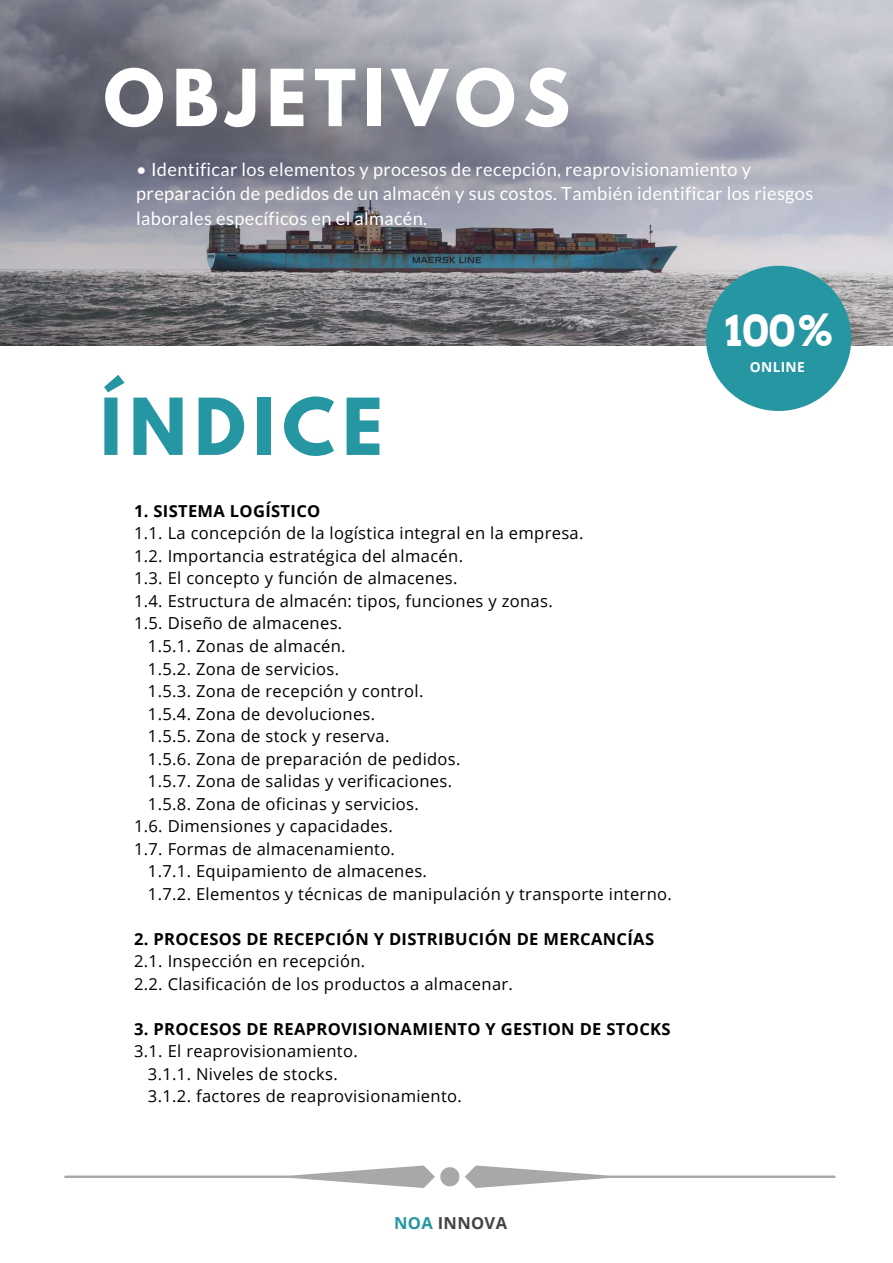
<style>
.page{position:relative;width:893px;height:1263px;background:#fff}
.page>*{position:absolute;margin:0;border:0;box-sizing:border-box;transform-origin:0 0}
.t1{font:700 69.6px "League Spartan";letter-spacing:.11em;color:#fff}
.t2{font:700 69.6px "League Spartan";letter-spacing:.11em;color:#2796a3}
.t3{font:700 42.45px "Arvo";color:#fff}
.t4{font:18.15px/24.8px "Lato";letter-spacing:.02em;color:#fff}
.t5{font:16.5px/22.5px "Open Sans";letter-spacing:.02em;color:#000}
.t6{font:700 16.5px "Open Sans";letter-spacing:.02em;color:#000}
.t7{font:700 16.5px "Open Sans";letter-spacing:.02em;color:#444440}
.t8{font:700 13.8px "Open Sans";letter-spacing:.02em;color:#fff}
.s1{color:#2796a3}
</style>
<div class="page">
<img style="left:0;top:0;width:893px;height:346px">
<svg style="left:706px;top:266px;width:145px;height:145px"></svg>
<svg style="left:465px;top:1165px;width:370px;height:23px"></svg>
<svg style="left:64px;top:1165px;width:395px;height:23px"></svg>
<h1 class="t1" style="left:104px;top:63px;width:468px">OBJETIVOS</h1>
<p class="t4" style="left:136px;top:156px;width:679px">• Identificar los elementos y procesos de recepción, reaprovisionamiento y preparación de pedidos de un almacén y sus costos. También identificar los riesgos laborales específicos en el almacén.</p>
<h1 class="t2" style="left:100px;top:392px;width:284px">ÍNDICE</h1>
<p class="t6" style="left:134px;top:499px;width:188px">1. SISTEMA LOGÍSTICO</p>
<p class="t5" style="left:134px;top:522px;width:451px">1.1. La concepción de la logística integral en la empresa.</p>
<p class="t5" style="left:134px;top:544px;width:331px">1.2. Importancia estratégica del almacén.</p>
<p class="t5" style="left:134px;top:567px;width:325px">1.3. El concepto y función de almacenes.</p>
<p class="t5" style="left:134px;top:589px;width:420px">1.4. Estructura de almacén: tipos, funciones y zonas.</p>
<p class="t5" style="left:134px;top:612px;width:210px">1.5. Diseño de almacenes.</p>
<p class="t5" style="left:148px;top:634px;width:199px">1.5.1. Zonas de almacén.</p>
<p class="t5" style="left:148px;top:657px;width:193px">1.5.2. Zona de servicios.</p>
<p class="t5" style="left:148px;top:679px;width:277px">1.5.3. Zona de recepción y control.</p>
<p class="t5" style="left:148px;top:702px;width:229px">1.5.4. Zona de devoluciones.</p>
<p class="t5" style="left:148px;top:724px;width:243px">1.5.5. Zona de stock y reserva.</p>
<p class="t5" style="left:148px;top:747px;width:314px">1.5.6. Zona de preparación de pedidos.</p>
<p class="t5" style="left:148px;top:769px;width:306px">1.5.7. Zona de salidas y verificaciones.</p>
<p class="t5" style="left:148px;top:792px;width:272px">1.5.8. Zona de oficinas y servicios.</p>
<p class="t5" style="left:134px;top:814px;width:260px">1.6. Dimensiones y capacidades.</p>
<p class="t5" style="left:134px;top:837px;width:263px">1.7. Formas de almacenamiento.</p>
<p class="t5" style="left:148px;top:859px;width:281px">1.7.1. Equipamiento de almacenes.</p>
<p class="t5" style="left:148px;top:882px;width:526px">1.7.2. Elementos y técnicas de manipulación y transporte interno.</p>
<p class="t6" style="left:134px;top:927px;width:522px">2. PROCESOS DE RECEPCIÓN Y DISTRIBUCIÓN DE MERCANCÍAS</p>
<p class="t5" style="left:134px;top:950px;width:381px">2.1. Inspección en recepción.<br>2.2. Clasificación de los productos a almacenar.</p>
<p class="t6" style="left:134px;top:1017px;width:538px">3. PROCESOS DE REAPROVISIONAMIENTO Y GESTION DE STOCKS</p>
<p class="t5" style="left:148px;top:1040px;width:316px;text-indent:-14px">3.1. El reaprovisionamiento.<br>3.1.1. Niveles de stocks.<br>3.1.2. factores de reaprovisionamiento.</p>
<p class="t7" style="left:394px;top:1211px;width:114px"><span class="s1">NOA</span> INNOVA</p>
<h2 class="t3" style="left:725px;top:305px;width:109px">100%</h2>
<p class="t8" style="left:750px;top:357px;width:56px">ONLINE</p>
</div>
